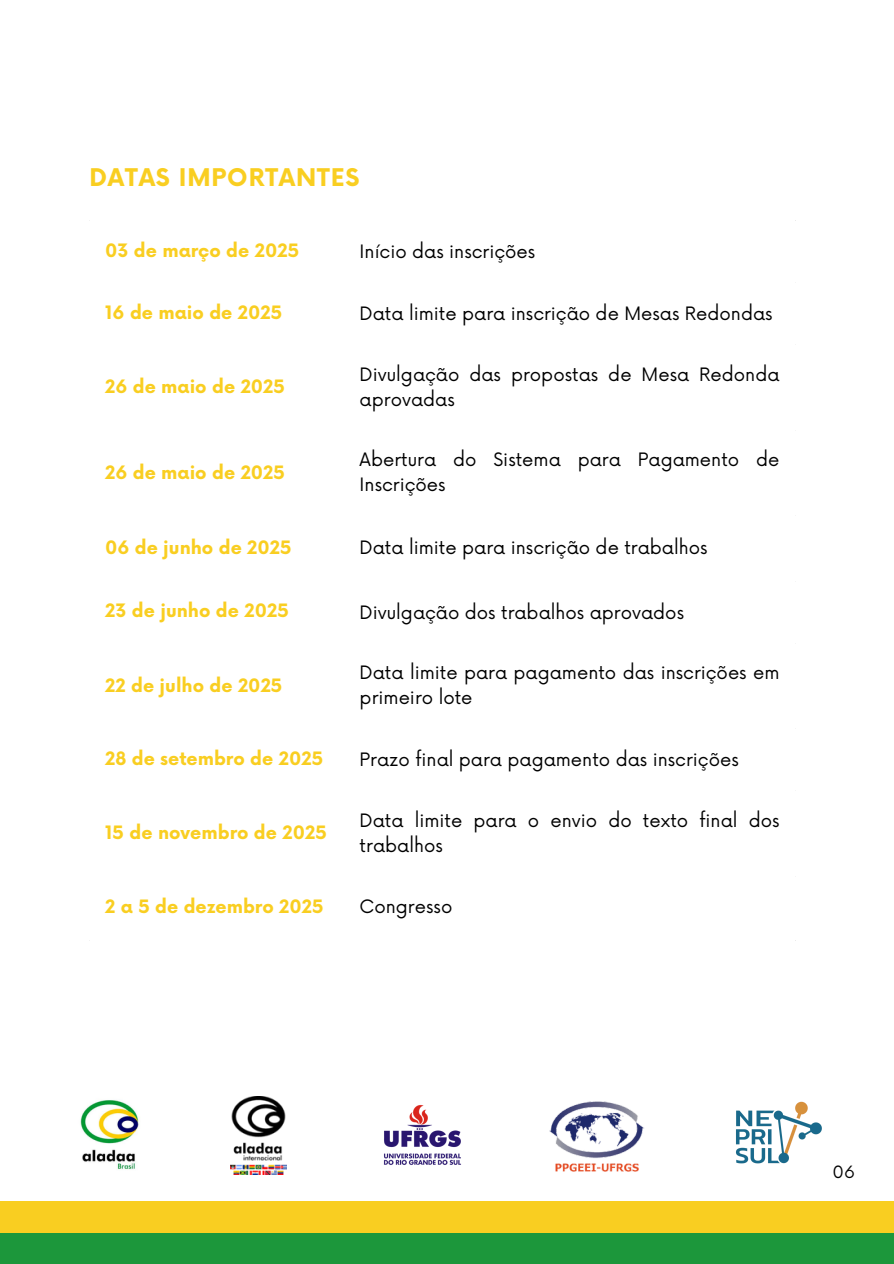
<style>
.page{position:relative;width:894px;height:1264px;background:#fff}
.page>*{position:absolute;margin:0;border:0;box-sizing:border-box;transform-origin:0 0}
.t1{font:700 23.7px "Now";letter-spacing:.035em;color:#f9ce21}
.t2{font:18px/24.8px "Now";color:#000}
.t3{font:700 18px "Now";color:#f9ce21}
.t4{font:16.5px "Now";color:#000}
</style>
<div class="page">
<div style="left:0;top:1232px;width:893px;height:31px;background:#1c973b"></div>
<div style="left:0;top:1200px;width:893px;height:32px;background:#f9ce21"></div>
<img style="left:80px;top:1100px;width:59px;height:70px">
<img style="left:383px;top:1105px;width:78px;height:60px">
<img style="left:549px;top:1101px;width:95px;height:70px">
<img style="left:736px;top:1101px;width:86px;height:63px">
<img style="left:230px;top:1096px;width:56px;height:78px">
<p class="t1" style="left:89px;top:165px;width:271px">DATAS IMPORTANTES</p>
<h1 class="t3" style="left:105px;top:241px;width:195px">03 de março de 2025</h1>
<p class="t2" style="left:359px;top:240px;width:177px">Início das inscrições</p>
<p class="t3" style="left:105px;top:302px;width:179px">16 de maio de 2025</p>
<p class="t2" style="left:359px;top:302px;width:414px">Data limite para inscrição de Mesas Redondas</p>
<p class="t3" style="left:105px;top:377px;width:181px">26 de maio de 2025</p>
<p class="t3" style="left:105px;top:462px;width:181px">26 de maio de 2025</p>
<p class="t2" style="left:359px;top:363px;width:421px">Divulgação das propostas de Mesa Redonda aprovadas</p>
<p class="t2" style="left:359px;top:448px;width:421px">Abertura do Sistema para Pagamento de<br>Inscrições</p>
<p class="t3" style="left:105px;top:538px;width:188px">06 de junho de 2025</p>
<p class="t2" style="left:359px;top:536px;width:349px">Data limite para inscrição de trabalhos</p>
<p class="t3" style="left:105px;top:601px;width:185px">23 de junho de 2025</p>
<p class="t2" style="left:359px;top:600px;width:326px">Divulgação dos trabalhos aprovados</p>
<p class="t3" style="left:105px;top:675px;width:179px">22 de julho de 2025</p>
<p class="t2" style="left:359px;top:661px;width:421px">Data limite para pagamento das inscrições em primeiro lote</p>
<p class="t3" style="left:105px;top:748px;width:219px">28 de setembro de 2025</p>
<p class="t2" style="left:359px;top:748px;width:380px">Prazo final para pagamento das inscrições</p>
<p class="t3" style="left:105px;top:823px;width:223px">15 de novembro de 2025</p>
<p class="t2" style="left:359px;top:808px;width:421px">Data limite para o envio do texto final dos trabalhos</p>
<p class="t3" style="left:105px;top:897px;width:220px">2 a 5 de dezembro 2025</p>
<p class="t2" style="left:359px;top:895px;width:94px">Congresso</p>
<p class="t4" style="left:832px;top:1162px;width:24px">06</p>
</div>
